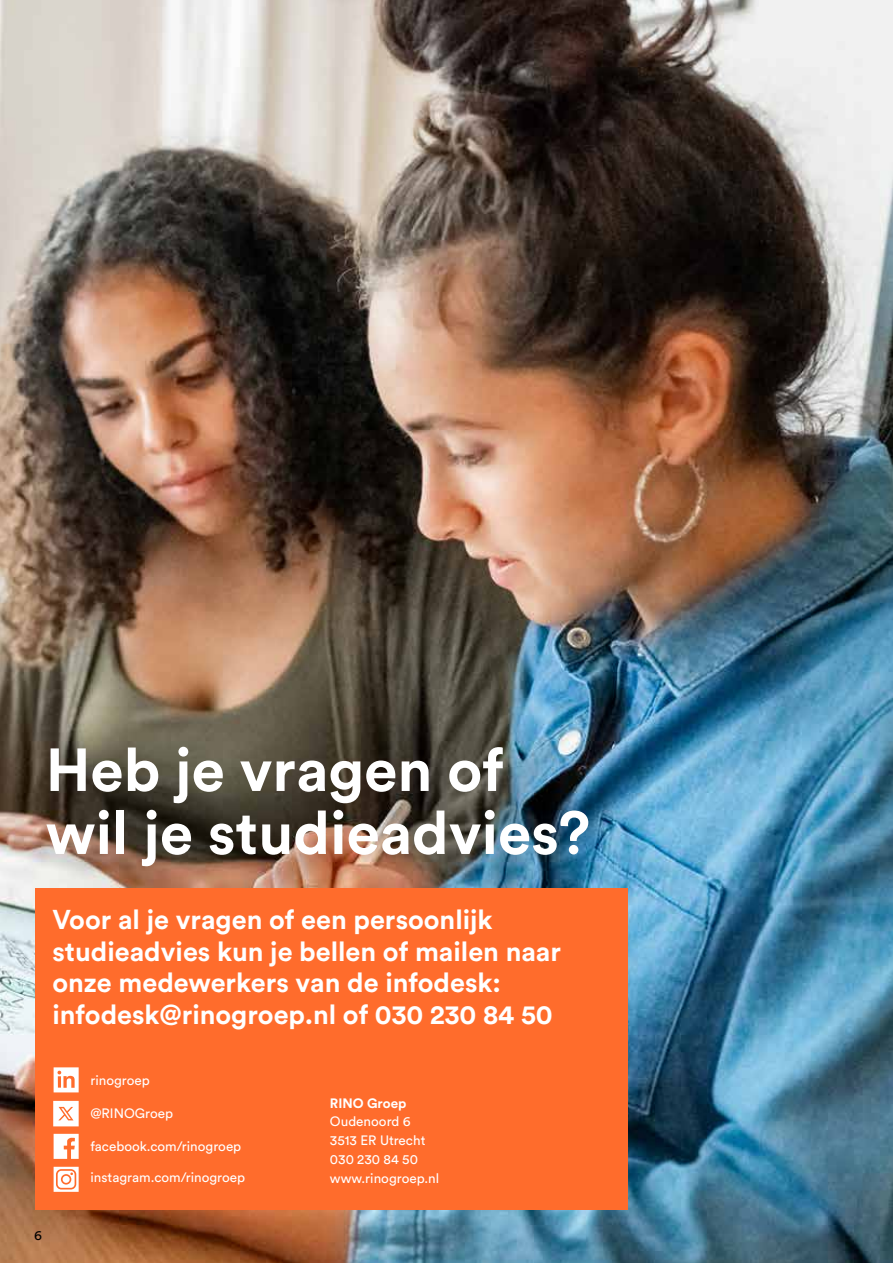
<style>
.page{position:relative;width:893px;height:1263px;background:#fff}
.page>*{position:absolute;margin:0;border:0;box-sizing:border-box;transform-origin:0 0}
.t1{font:700 60px/63px "Circular Pro";color:#fff}
.t2{font:700 27px/31.5px "Circular Pro";color:#fff}
.t3{font:13.5px/18.8px "Circular Pro";color:#fff}
.t4{font:700 13.5px "Circular Pro";color:#fff}
.t5{font:13.5px "Circular Pro";color:#000}
</style>
<div class="page">
<img style="left:0;top:0;width:893px;height:1263px">
<div style="left:35px;top:889px;width:593px;height:321px;background:#ff6c2c"></div>
<svg style="left:54px;top:1067px;width:25px;height:25px"></svg>
<svg style="left:54px;top:1134px;width:25px;height:25px"></svg>
<svg style="left:54px;top:1167px;width:25px;height:25px"></svg>
<svg style="left:53px;top:1101px;width:26px;height:25px"></svg>
<h1 class="t1" style="left:46px;top:736px;width:546px">Heb je vragen of wil je studieadvies?</h1>
<p class="t2" style="left:52px;top:903px;width:510px">Voor al je vragen of een persoonlijk studieadvies kun je bellen of mailen naar onze medewerkers van de infodesk: infodesk@rinogroep.nl of 030 230 84 50</p>
<p class="t5" style="left:34px;top:1226px;width:9px">6</p>
<p class="t3" style="left:90px;top:1070px;width:61px">rinogroep</p>
<p class="t3" style="left:90px;top:1103px;width:84px">@RINOGroep</p>
<p class="t3" style="left:90px;top:1136px;width:152px">facebook.com/rinogroep</p>
<p class="t3" style="left:90px;top:1168px;width:156px">instagram.com/rinogroep</p>
<p class="t4" style="left:330px;top:1093px;width:78px">RINO Groep</p>
<p class="t3" style="left:330px;top:1111px;width:111px">Oudenoord 6<br>3513 ER Utrecht<br>030 230 84 50 www.rinogroep.nl</p>
</div>
